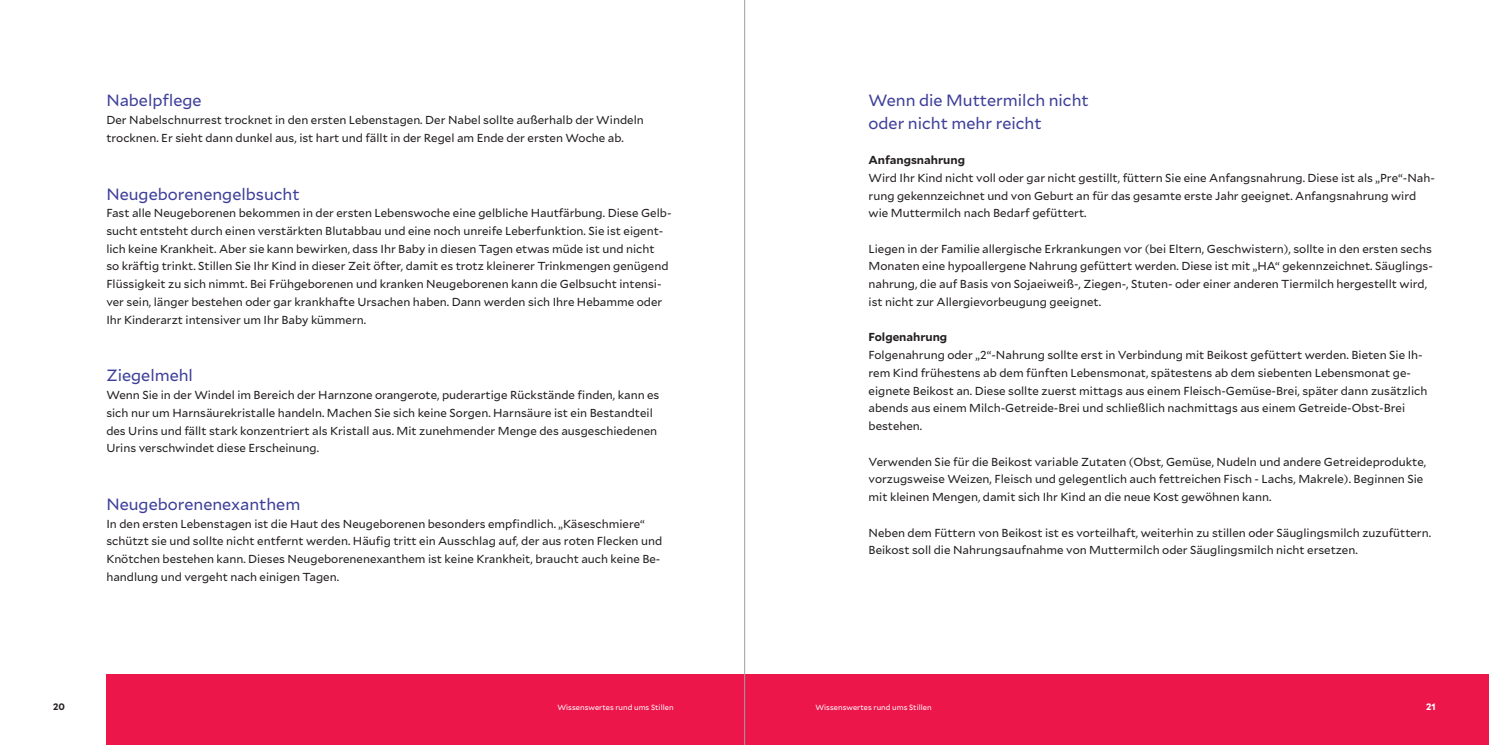
<style>
.page{position:relative;width:1489px;height:745px;background:#fff}
.page>*{position:absolute;margin:0;border:0;box-sizing:border-box;transform-origin:0 0}
.t1{font:16.25px/22.1px "Mallory";color:#3e3f99}
.t2{font:11.5px/17.8px "Mallory";color:#231f20}
.t3{font:700 11.5px "Mallory";color:#231f20}
.t4{font:700 9.38px "Mallory";color:#231f20}
.t5{font:700 9.38px "Mallory";color:#fff}
.t6{font:7.5px "Mallory";letter-spacing:.005em;color:#fff}
</style>
<div class="page">
<div style="left:106px;top:673px;width:1382px;height:71px;background:#ed164b"></div>
<hr style="left:744px;top:0;width:1px;height:744px;background:#9d9fa2">
<h1 class="t1" style="left:106px;top:89px;width:97px">Nabelpflege</h1>
<p class="t2" style="left:106px;top:110px;width:539px">Der Nabelschnurrest trocknet in den ersten Lebenstagen. Der Nabel sollte außerhalb der Windeln trocknen. Er sieht dann dunkel aus, ist hart und fällt in der Regel am Ende der ersten Woche ab.</p>
<h1 class="t1" style="left:106px;top:182px;width:195px">Neugeborenengelbsucht</h1>
<p class="t2" style="left:106px;top:203px;width:566px">Fast alle Neugeborenen bekommen in der ersten Lebenswoche eine gelbliche Hautfärbung. Diese Gelb&shy;sucht entsteht durch einen verstärkten Blutabbau und eine noch unreife Leberfunktion. Sie ist eigent&shy;lich keine Krankheit. Aber sie kann bewirken, dass Ihr Baby in diesen Tagen etwas müde ist und nicht<br>so kräftig trinkt. Stillen Sie Ihr Kind in dieser Zeit öfter, damit es trotz kleinerer Trinkmengen genügend Flüssigkeit zu sich nimmt. Bei Frühgeborenen und kranken Neugeborenen kann die Gelbsucht intensi&shy;ver sein, länger bestehen oder gar krankhafte Ursachen haben. Dann werden sich Ihre Hebamme oder Ihr Kinderarzt intensiver um Ihr Baby kümmern.</p>
<h1 class="t1" style="left:106px;top:363px;width:88px">Ziegelmehl</h1>
<p class="t2" style="left:106px;top:385px;width:554px">Wenn Sie in der Windel im Bereich der Harnzone orangerote, puderartige Rückstände finden, kann es sich nur um Harnsäurekristalle handeln. Machen Sie sich keine Sorgen. Harnsäure ist ein Bestandteil des Urins und fällt stark konzentriert als Kristall aus. Mit zunehmender Menge des ausgeschiedenen Urins verschwindet diese Erscheinung.</p>
<h1 class="t1" style="left:106px;top:492px;width:195px">Neugeborenenexanthem</h1>
<p class="t2" style="left:106px;top:514px;width:557px">In den ersten Lebenstagen ist die Haut des Neugeborenen besonders empfindlich. „Käseschmiere“ schützt sie und sollte nicht entfernt werden. Häufig tritt ein Ausschlag auf, der aus roten Flecken und Knötchen bestehen kann. Dieses Neugeborenenexanthem ist keine Krankheit, braucht auch keine Be&shy;handlung und vergeht nach einigen Tagen.</p>
<h1 class="t1" style="left:868px;top:89px;width:222px">Wenn die Muttermilch nicht oder nicht mehr reicht</h1>
<p class="t3" style="left:868px;top:151px;width:98px">Anfangsnahrung</p>
<p class="t2" style="left:868px;top:168px;width:568px">Wird Ihr Kind nicht voll oder gar nicht gestillt, füttern Sie eine Anfangsnahrung. Diese ist als „Pre“-Nah&shy;rung gekennzeichnet und von Geburt an für das gesamte erste Jahr geeignet. Anfangsnahrung wird wie Muttermilch nach Bedarf gefüttert.</p>
<p class="t2" style="left:868px;top:239px;width:566px">Liegen in der Familie allergische Erkrankungen vor (bei Eltern, Geschwistern), sollte in den ersten sechs Monaten eine hypoallergene Nahrung gefüttert werden. Diese ist mit „HA“ gekennzeichnet. Säuglings&shy;nahrung, die auf Basis von Sojaeiweiß-, Ziegen-, Stuten- oder einer anderen Tiermilch hergestellt wird, ist nicht zur Allergievorbeugung geeignet.</p>
<p class="t3" style="left:868px;top:328px;width:80px">Folgenahrung</p>
<p class="t2" style="left:868px;top:345px;width:560px">Folgenahrung oder „2“-Nahrung sollte erst in Verbindung mit Beikost gefüttert werden. Bieten Sie Ih&shy;rem Kind frühestens ab dem fünften Lebensmonat, spätestens ab dem siebenten Lebensmonat ge&shy;eignete Beikost an. Diese sollte zuerst mittags aus einem Fleisch-Gemüse-Brei, später dann zusätzlich abends aus einem Milch-Getreide-Brei und schließlich nachmittags aus einem Getreide-Obst-Brei bestehen.</p>
<p class="t2" style="left:868px;top:451px;width:559px">Verwenden Sie für die Beikost variable Zutaten (Obst, Gemüse, Nudeln und andere Getreideprodukte, vorzugsweise Weizen, Fleisch und gelegentlich auch fettreichen Fisch - Lachs, Makrele). Beginnen Sie mit kleinen Mengen, damit sich Ihr Kind an die neue Kost gewöhnen kann.</p>
<p class="t2" style="left:868px;top:522px;width:564px">Neben dem Füttern von Beikost ist es vorteilhaft, weiterhin zu stillen oder Säuglingsmilch zuzufüttern.<br>Beikost soll die Nahrungsaufnahme von Muttermilch oder Säuglingsmilch nicht ersetzen.</p>
<p class="t4" style="left:53px;top:698px;width:13px">20</p>
<p class="t6" style="left:557px;top:701px;width:118px">Wissenswertes rund ums Stillen</p>
<p class="t6" style="left:815px;top:701px;width:118px">Wissenswertes rund ums Stillen</p>
<p class="t5" style="left:1425px;top:698px;width:11px">21</p>
</div>
